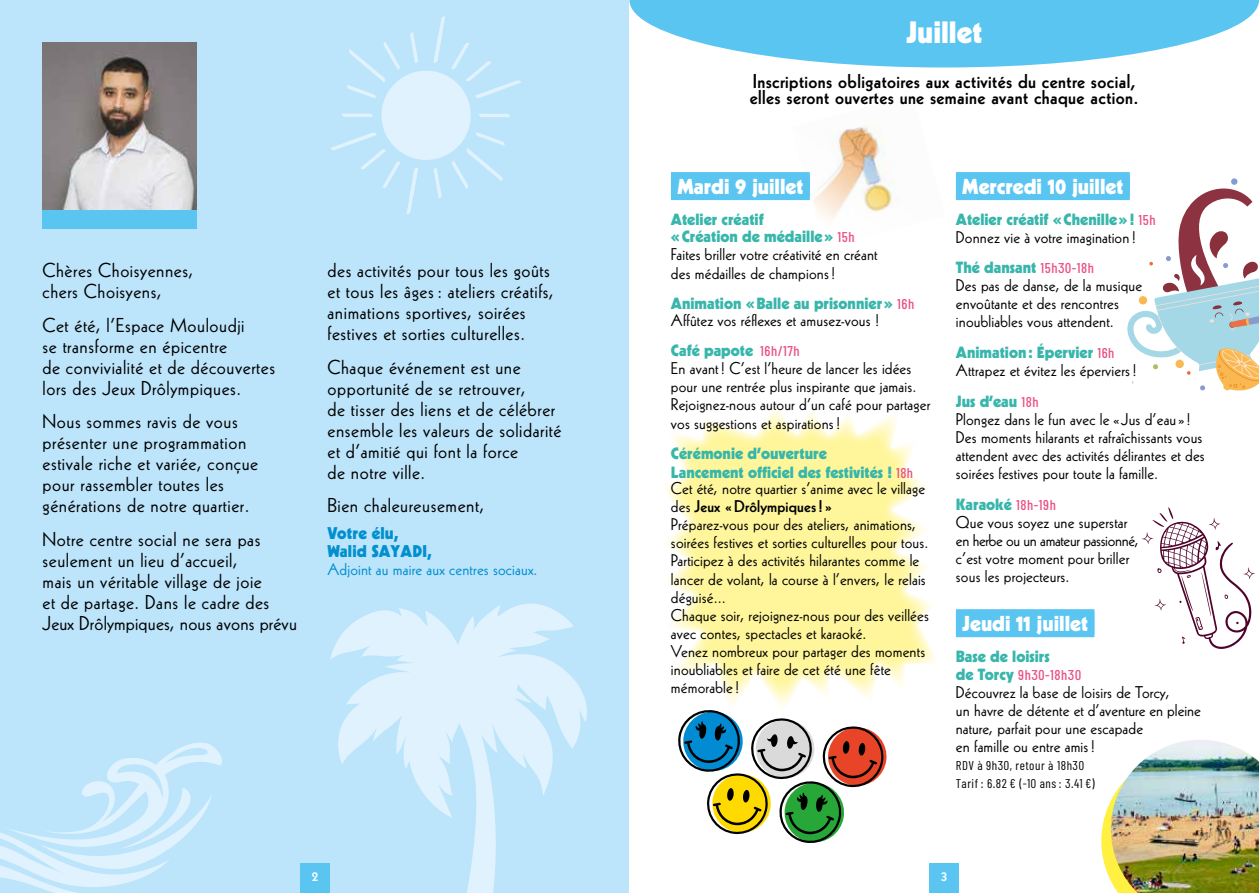
<style>
.page{position:relative;width:1259px;height:893px;background:#fff}
.page>*{position:absolute;margin:0;border:0;box-sizing:border-box;transform-origin:0 0}
.t1{font:900 30px "Kabel LT Std";color:#fff}
.t2{font:900 21px "Kabel LT Std";color:#fff}
.t3{font:19.5px/21px "Kabel LT Std";letter-spacing:.03em;color:#000}
.t4{font:800 19.5px/16.5px "Kabel LT Std";letter-spacing:.02em;color:#000}
.t5{font:16.5px/18.1px "Kabel LT Std";letter-spacing:.01em;color:#000}
.t6{font:16.5px "Kabel LT Std";letter-spacing:.01em;color:#008fcf}
.t7{font:900 16.5px/18px "Kabel LT Std";letter-spacing:.01em;color:#008fcf}
.t8{font:900 15.75px/17.9px "Kabel LT Std";color:#38b6ab}
.t9{font:500 14.25px "Barlow Condensed";letter-spacing:.04em;color:#ea5284}
.t10{font:800 14.25px "Kabel LT Std";color:#fff}
.t11{font:12.75px/18px "Barlow Condensed";letter-spacing:.04em;color:#000}
.s1{font-family:"Barlow Condensed";font-weight:500;font-size:14.25px;color:#ea5284}
.s2{font-weight:800}
.s3{font-family:"Kabel LT Std";font-weight:900;font-size:15.75px;color:#38b6ab}
</style>
<div class="page">
<div style="left:0;top:0;width:629px;height:893px;background:#bce4fa"></div>
<svg style="left:330px;top:603px;width:257px;height:290px"></svg>
<svg style="left:1101px;top:800px;width:10px;height:81px"></svg>
<img style="left:791px;top:125px;width:108px;height:95px">
<svg style="left:666px;top:409px;width:270px;height:298px;fill:#fff69b"></svg>
<svg style="left:629px;top:0;width:630px;height:68px"></svg>
<div style="left:929px;top:863px;width:30px;height:30px;background:#5bc5f2"></div>
<div style="left:671px;top:172px;width:139px;height:26px;background:#5bc5f2"></div>
<div style="left:671px;top:175px;width:139px;height:25px;background:#5bc5f2"></div>
<div style="left:956px;top:172px;width:173px;height:26px;background:#5bc5f2"></div>
<div style="left:956px;top:175px;width:173px;height:25px;background:#5bc5f2"></div>
<div style="left:956px;top:609px;width:138px;height:26px;background:#5bc5f2"></div>
<div style="left:956px;top:612px;width:138px;height:25px;background:#5bc5f2"></div>
<div style="left:1231px;top:178px;width:6px;height:7px;background:#889bcf;border-radius:50%"></div>
<svg style="left:1127px;top:188px;width:132px;height:202px"></svg>
<img style="left:1111px;top:740px;width:148px;height:153px">
<div style="left:300px;top:863px;width:30px;height:30px;background:#5bc5f2"></div>
<svg style="left:678px;top:710px;width:209px;height:133px"></svg>
<img style="left:43px;top:43px;width:154px;height:167px">
<div style="left:43px;top:210px;width:154px;height:19px;background:#5bc5f2"></div>
<svg style="left:1141px;top:507px;width:114px;height:142px"></svg>
<svg style="left:331px;top:16px;width:190px;height:198px"></svg>
<svg style="left:0;top:742px;width:222px;height:151px"></svg>
<p class="t3" style="left:43px;top:260px;width:152px">Chères Choisyennes, chers Choisyens,</p>
<p class="t3" style="left:43px;top:314px;width:234px">Cet été, l’Espace Mouloudji<br>se transforme en épicentre<br>de convivialité et de découvertes lors des Jeux Drôlympiques.</p>
<p class="t3" style="left:43px;top:411px;width:217px">Nous sommes ravis de vous présenter une programmation estivale riche et variée, conçue pour rassembler toutes les générations de notre quartier.</p>
<p class="t3" style="left:43px;top:529px;width:256px">Notre centre social ne sera pas seulement un lieu d’accueil,<br>mais un véritable village de joie<br>et de partage. Dans le cadre des<br>Jeux Drôlympiques, nous avons prévu</p>
<p class="t3" style="left:327px;top:260px;width:228px">des activités pour tous les goûts et tous les âges : ateliers créatifs, animations sportives, soirées festives et sorties culturelles.</p>
<p class="t3" style="left:327px;top:356px;width:235px">Chaque événement est une opportunité de se retrouver,<br>de tisser des liens et de célébrer ensemble les valeurs de solidarité et d’amitié qui font la force<br>de notre ville.</p>
<p class="t3" style="left:327px;top:495px;width:158px">Bien chaleureusement,</p>
<p class="t7" style="left:327px;top:524px;width:105px">Votre élu,<br>Walid SAYADI,</p>
<p class="t6" style="left:327px;top:559px;width:212px">Adjoint au maire aux centres sociaux.</p>
<p class="t10" style="left:312px;top:868px;width:8px">2</p>
<h1 class="t1" style="left:906px;top:13px;width:78px">Juillet</h1>
<p class="t4" style="left:750px;top:73px;width:390px">Inscriptions obligatoires aux activités du centre social, elles seront ouvertes une semaine avant chaque action.</p>
<p class="t2" style="left:677px;top:173px;width:128px">Mardi 9 juillet</p>
<p class="t8" style="left:671px;top:210px;width:185px">Atelier créatif<br>« Création de médaille » <span class="s1">15h</span></p>
<p class="t5" style="left:671px;top:245px;width:208px;line-height:18.6px">Faites briller votre créativité en créant des médailles de champions!</p>
<p class="t8" style="left:671px;top:295px;width:245px">Animation « Balle au prisonnier » <span class="s1">16h</span></p>
<p class="t5" style="left:671px;top:311px;width:210px">Affûtez vos réflexes et amusez-vous !</p>
<p class="t8" style="left:671px;top:342px;width:130px">Café papote <span class="s1">16h/17h</span></p>
<p class="t5" style="left:671px;top:359px;width:261px">En avant ! C’est l’heure de lancer les idées pour une rentrée plus inspirante que jamais.<br>Rejoignez-nous autour d’un café pour partager vos suggestions et aspirations!</p>
<p class="t8" style="left:671px;top:444px;width:243px;line-height:19px">Cérémonie d’ouverture<br>Lancement officiel des festivités ! <span class="s1">18h</span></p>
<p class="t5" style="left:671px;top:479px;width:259px">Cet été, notre quartier s’anime avec le village des <span class="s2">Jeux « Drôlympiques ! »<br></span>Préparez-vous pour des ateliers, animations, soirées festives et sorties culturelles pour tous.<br>Participez à des activités hilarantes comme le lancer de volant, la course à l’envers, le relais déguisé...<br>Chaque soir, rejoignez-nous pour des veillées avec contes, spectacles et karaoké.<br>Venez nombreux pour partager des moments inoubliables et faire de cet été une fête mémorable !</p>
<p class="t2" style="left:962px;top:173px;width:163px">Mercredi 10 juillet</p>
<p class="t8" style="left:956px;top:210px;width:201px">Atelier créatif «Chenille»! <span class="s1">15h</span></p>
<p class="t5" style="left:956px;top:228px;width:182px">Donnez vie à votre imagination !</p>
<p class="t8" style="left:956px;top:259px;width:140px">Thé dansant <span class="s1">15h30-18h</span></p>
<p class="t5" style="left:956px;top:277px;width:188px">Des pas de danse, de la musique envoûtante et des rencontres inoubliables vous attendent.</p>
<p class="t8" style="left:956px;top:343px;width:160px">Animation: Épervier <span class="s1">16h</span></p>
<p class="t5" style="left:956px;top:361px;width:182px">Attrapez et évitez les éperviers!</p>
<p class="t8" style="left:956px;top:392px;width:84px">Jus d’eau <span class="s1">18h</span></p>
<p class="t5" style="left:956px;top:410px;width:250px">Plongez dans le fun avec le « Jus d’eau »!<br>Des moments hilarants et rafraîchissants vous attendent avec des activités délirantes et des soirées festives pour toute la famille.</p>
<p class="t8" style="left:956px;top:495px;width:101px">Karaoké <span class="s1">18h-19h</span></p>
<p class="t5" style="left:956px;top:513px;width:184px">Que vous soyez une superstar en herbe ou un amateur passionné, c’est votre moment pour briller sous les projecteurs.</p>
<p class="t2" style="left:962px;top:610px;width:127px">Jeudi 11 juillet</p>
<p class="t8" style="left:956px;top:647px;width:95px">Base de loisirs</p>
<p class="t9" style="left:956px;top:666px;width:127px"><span class="s3">de Torcy</span> 9h30-18h30</p>
<p class="t5" style="left:956px;top:683px;width:246px">Découvrez la base de loisirs de Torcy,<br>un havre de détente et d’aventure en pleine nature, parfait pour une escapade<br>en famille ou entre amis!</p>
<p class="t11" style="left:956px;top:756px;width:140px">RDV à 9h30, retour à 18h30<br>Tarif : 6.82 € (-10 ans : 3.41 €)</p>
<p class="t10" style="left:941px;top:868px;width:8px">3</p>
</div>
